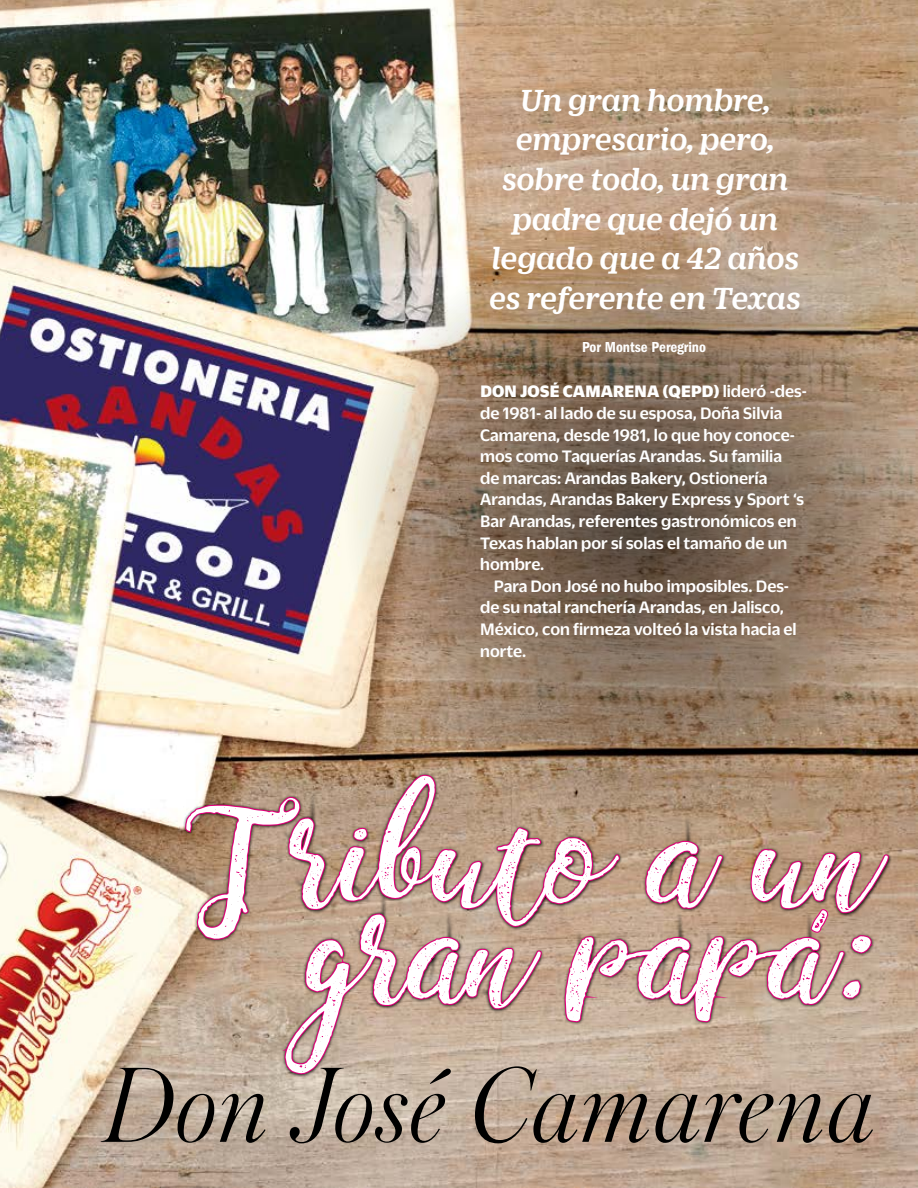
<style>
.page{position:relative;width:918px;height:1188px;background:#fff}
.page>*{position:absolute;margin:0;border:0;box-sizing:border-box;transform-origin:0 0}
.t1{font:136.05px/96px "Perfume Classic Demo Version";color:#fff;text-align:right}
.t2{font:italic 300 112.65px "Austin";letter-spacing:.01em;color:#000}
.t3{font:italic 500 33px/39.6px "Duplicate Ionic";color:#fff;text-align:center}
.t4{font:500 18px/21.6px "Duplicate Sans";color:#fff}
.t5{font:15px "ITC Franklin Gothic Std Dm Cd";color:#fff}
.s1{font-weight:900}
</style>
<div class="page">
<img style="left:0;top:0;width:918px;height:1188px">
<svg style="left:344px;top:228px;width:574px;height:586px;background:#98826d"></svg>
<svg style="left:186px;top:774px;width:702px;height:303px;background:#b1827e"></svg>
<h3 class="t3" style="left:488px;top:77px;width:313px">Un gran hombre, empresario, pero, sobre todo, un gran padre que dejó un legado que a 42 años es referente en Texas</h3>
<p class="t5" style="left:582px;top:339px;width:125px">Por Montse Peregrino</p>
<p class="t4" style="left:480px;top:379px;width:328px"><span class="s1">DON JOSÉ CAMARENA (QEPD)</span> lideró -des&shy;de 1981- al lado de su esposa, Doña Silvia Camarena, desde 1981, lo que hoy conoce&shy;mos como Taquerías Arandas. Su familia<br>de marcas: Arandas Bakery, Ostionería Arandas, Arandas Bakery Express y Sport ‘s Bar Arandas, referentes gastronómicos en Texas hablan por sí solas el tamaño de un hombre.</p>
<p class="t4" style="left:480px;top:574px;width:318px;text-indent:14px">Para Don José no hubo imposibles. Des&shy;de su natal ranchería Arandas, en Jalisco,<br>México, con firmeza volteó la vista hacia el norte.</p>
<h1 class="t1" style="left:198px;top:806px;width:679px">T ributo a un gran papa:</h1>
<h2 class="t2" style="left:105px;top:1029px;width:772px">Don José Camarena</h2>
</div>
